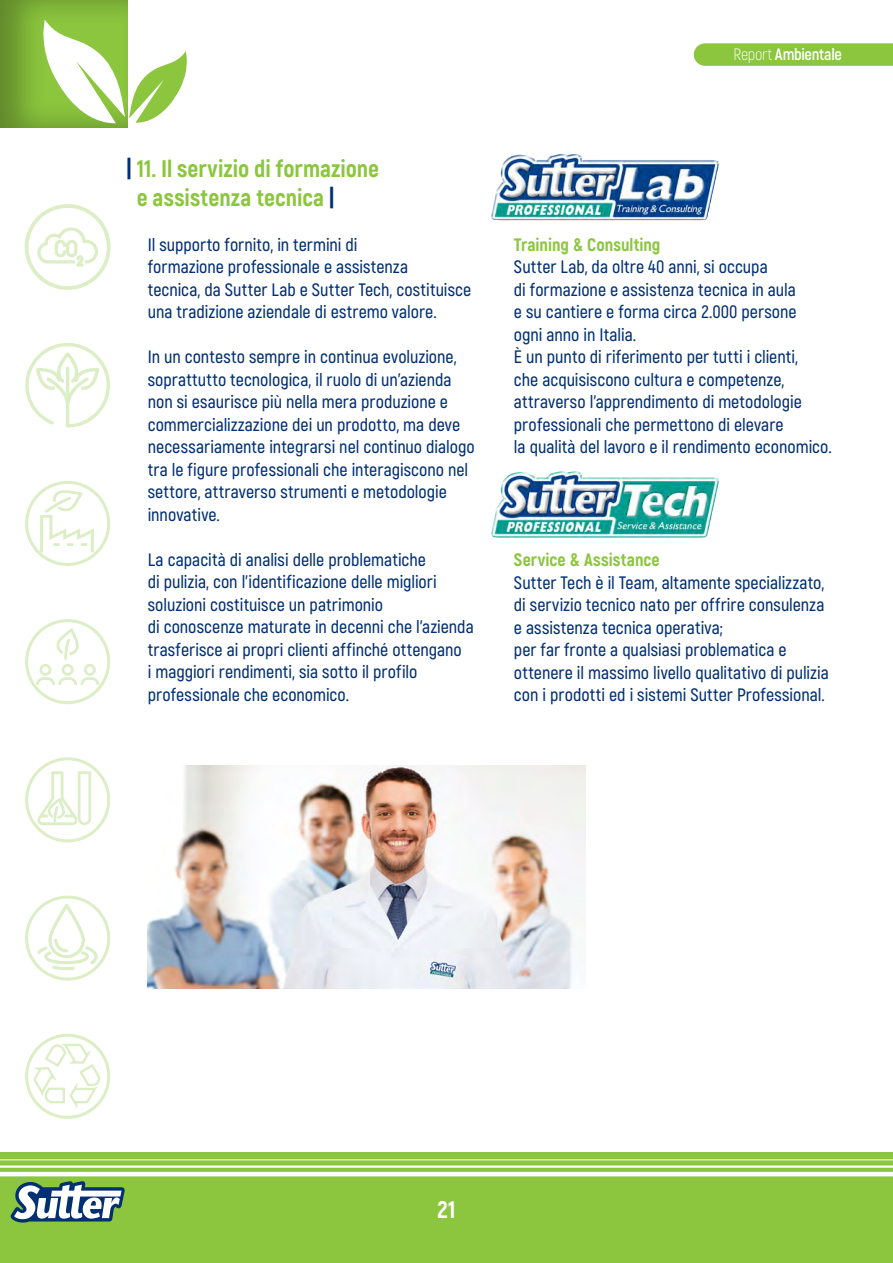
<style>
.page{position:relative;width:893px;height:1263px;background:#fff}
.page>*{position:absolute;margin:0;border:0;box-sizing:border-box;transform-origin:0 0}
.t1{font:800 24px/28.8px "Akrobat";color:#8bc63e}
.t2{font:800 24px "Akrobat";color:#fff}
.t3{font:600 18px/22.5px "Akrobat";color:#002f73}
.t4{font:800 18px "Akrobat";letter-spacing:.005em;color:#8bc63e}
.t5{font:700 16.5px "Akrobat";letter-spacing:-.02em;color:#fff}
.s1{color:#002f73}
.s2{font-weight:300}
</style>
<div class="page">
<div style="left:0;top:1152px;width:893px;height:111px;background:#8bc63e"></div>
<div style="left:0;top:0;width:129px;height:128px;background:#231f20;opacity:.35"></div>
<svg style="left:43px;top:20px;width:144px;height:103px"></svg>
<svg style="left:36px;top:227px;width:63px;height:52px"></svg>
<div style="left:25px;top:204px;width:86px;height:86px;border:4px solid #8bc63e;border-radius:50%"></div>
<svg style="left:25px;top:343px;width:85px;height:85px"></svg>
<div style="left:25px;top:481px;width:85px;height:85px;border:3px solid #8bc63e;border-radius:50%"></div>
<svg style="left:40px;top:489px;width:54px;height:64px"></svg>
<div style="left:25px;top:619px;width:85px;height:85px;border:3px solid #8bc63e;border-radius:50%"></div>
<svg style="left:36px;top:627px;width:64px;height:58px"></svg>
<div style="left:25px;top:757px;width:85px;height:85px;border:3px solid #8bc63e;border-radius:50%"></div>
<svg style="left:38px;top:771px;width:53px;height:54px"></svg>
<div style="left:25px;top:895px;width:85px;height:85px;border:3px solid #8bc63e;border-radius:50%"></div>
<svg style="left:37px;top:903px;width:61px;height:67px"></svg>
<div style="left:25px;top:1034px;width:85px;height:85px;border:3px solid #8bc63e;border-radius:50%"></div>
<svg style="left:34px;top:1044px;width:66px;height:65px"></svg>
<div style="left:705px;top:43px;width:188px;height:23px;background:#8bc63e"></div>
<hr style="left:0;top:1159px;width:893px;height:1px;background:#fff">
<hr style="left:0;top:1165px;width:893px;height:3px;background:#fff">
<hr style="left:0;top:1172px;width:893px;height:4px;background:#fff">
<svg style="left:10px;top:1181px;width:115px;height:41px"></svg>
<img style="left:491px;top:154px;width:228px;height:66px">
<img style="left:491px;top:471px;width:228px;height:67px">
<img style="left:148px;top:765px;width:437px;height:224px">
<h1 class="t1" style="left:137px;top:154px;width:244px;text-indent:-10px"><span class="s1">|</span> 11. Il servizio di formazione e assistenza tecnica <span class="s1">|</span></h1>
<p class="t3" style="left:148px;top:233px;width:325px">Il supporto fornito, in termini di<br>formazione professionale e assistenza<br>tecnica, da Sutter Lab e Sutter Tech, costituisce una tradizione aziendale di estremo valore.</p>
<p class="t3" style="left:148px;top:346px;width:328px">In un contesto sempre in continua evoluzione, soprattutto tecnologica, il ruolo di un’azienda non si esaurisce più nella mera produzione e commercializzazione dei un prodotto, ma deve necessariamente integrarsi nel continuo dialogo tra le figure professionali che interagiscono nel settore, attraverso strumenti e metodologie innovative.</p>
<p class="t3" style="left:148px;top:548px;width:328px">La capacità di analisi delle problematiche<br>di pulizia, con l’identificazione delle migliori soluzioni costituisce un patrimonio<br>di conoscenze maturate in decenni che l’azienda trasferisce ai propri clienti affinché ottengano<br>i maggiori rendimenti, sia sotto il profilo professionale che economico.</p>
<p class="t5" style="left:733px;top:44px;width:110px"><span class="s2">Report</span> Ambientale</p>
<p class="t4" style="left:514px;top:233px;width:148px">Training &amp; Consulting</p>
<p class="t3" style="left:514px;top:255px;width:319px">Sutter Lab, da oltre 40 anni, si occupa<br>di formazione e assistenza tecnica in aula<br>e su cantiere e forma circa 2.000 persone<br>ogni anno in Italia.<br>È un punto di riferimento per tutti i clienti,<br>che acquisiscono cultura e competenze, attraverso l’apprendimento di metodologie professionali che permettono di elevare<br>la qualità del lavoro e il rendimento economico.</p>
<p class="t4" style="left:514px;top:549px;width:147px">Service &amp; Assistance</p>
<p class="t3" style="left:514px;top:571px;width:316px">Sutter Tech è il Team, altamente specializzato, di servizio tecnico nato per offrire consulenza e assistenza tecnica operativa;<br>per far fronte a qualsiasi problematica e ottenere il massimo livello qualitativo di pulizia con i prodotti ed i sistemi Sutter Professional.</p>
<h1 class="t2" style="left:437px;top:1194px;width:20px">21</h1>
</div>
